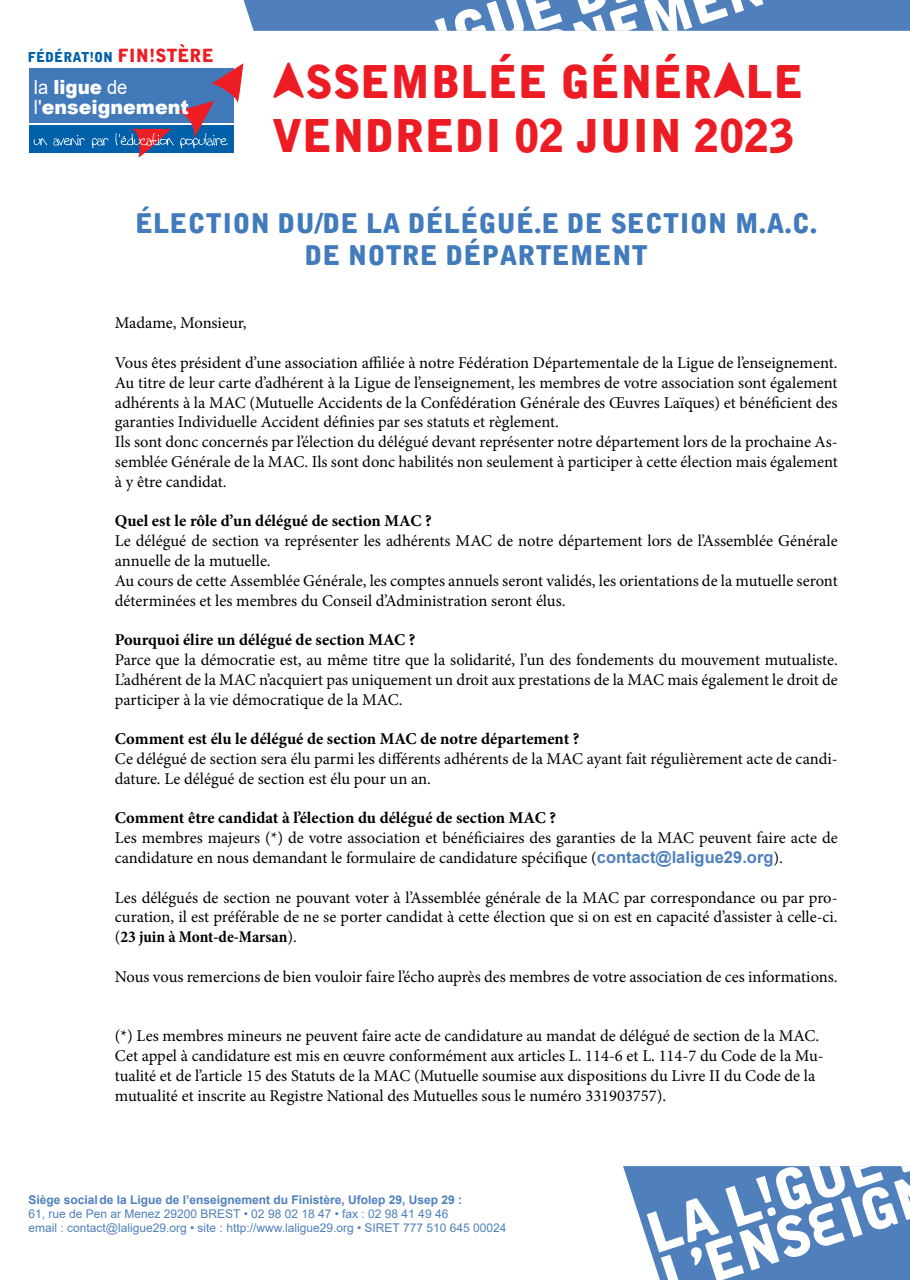
<style>
.page{position:relative;width:910px;height:1280px;background:#fff}
.page>*{position:absolute;margin:0;border:0;box-sizing:border-box;transform-origin:0 0}
.t1{font:45px/54px "Alpha Ligue";color:#ed1c24}
.t2{font:27px/32.4px "Alpha Ligue";color:#417bbb;text-align:center}
.t3{font:900 19.65px/19.6px "Arial";color:#fff;scale:.93 1}
.t4{font:16.5px/19.8px "Minion Pro";color:#000}
.t5{font:700 16.5px "Minion Pro";color:#000}
.t6{font:13.65px "Alpha Ligue";color:#0060a9}
.t7{font:12px/14.4px "Arial";color:#4f80bc}
.t8{font:700 12px "Arial";color:#4f80bc}
.s1{font-size:18.15px;color:#ed1d24}
.s2{font-weight:400}
.s3{font-family:"Arial";font-weight:700;color:#4f80bc}
.s4{font-weight:700;font-stretch:condensed}
</style>
<div class="page">
<svg style="left:623px;top:1166px;width:287px;height:114px"></svg>
<svg style="left:243px;top:0;width:667px;height:31px"></svg>
<div style="left:29px;top:126px;width:205px;height:27px;background:#0060a9"></div>
<div style="left:29px;top:69px;width:205px;height:54px;background:#4279b9"></div>
<svg style="left:34px;top:138px;width:13px;height:7px"></svg>
<svg style="left:53px;top:135px;width:32px;height:11px"></svg>
<svg style="left:92px;top:138px;width:16px;height:10px"></svg>
<svg style="left:115px;top:63px;width:128px;height:95px"></svg>
<p class="t6" style="left:28px;top:49px;width:187px">FÉDÉRATION <span class="s1">FINISTÈRE</span></p>
<p class="t3" style="left:34px;top:77px;width:168px"><span class="s2">la</span> ligue <span class="s2">de l'</span>enseignement</p>
<h1 class="t1" style="left:272px;top:54px;width:533px">ASSEMBLÉE GÉNÉRALE<br>VENDREDI 02 JUIN 2023</h1>
<h2 class="t2" style="left:135px;top:207px;width:684px">ÉLECTION DU/DE LA DÉLÉGUÉ.E DE SECTION M.A.C.<br>DE NOTRE DÉPARTEMENT</h2>
<p class="t4" style="left:115px;top:313px;width:133px">Madame, Monsieur,</p>
<p class="t4" style="left:115px;top:353px;width:724px">Vous êtes président d’une association affiliée à notre Fédération Départementale de la Ligue de l’enseignement.<br>Au titre de leur carte d’adhérent à la Ligue de l’enseignement, les membres de votre association sont également adhérents à la MAC (Mutuelle Accidents de la Confédération Générale des Œuvres Laïques) et bénéficient des garanties Individuelle Accident définies par ses statuts et règlement.<br>Ils sont donc concernés par l’élection du délégué devant représenter notre département lors de la prochaine As&shy;semblée Générale de la MAC. Ils sont donc habilités non seulement à participer à cette élection mais également à y être candidat.</p>
<p class="t5" style="left:115px;top:509px;width:318px">Quel est le rôle d’un délégué de section MAC ?</p>
<p class="t4" style="left:115px;top:531px;width:724px">Le délégué de section va représenter les adhérents MAC de notre département lors de l’Assemblée Générale annuelle de la mutuelle.<br>Au cours de cette Assemblée Générale, les comptes annuels seront validés, les orientations de la mutuelle seront déterminées et les membres du Conseil d’Administration seront élus.</p>
<p class="t5" style="left:115px;top:628px;width:302px">Pourquoi élire un délégué de section MAC ?</p>
<p class="t4" style="left:115px;top:650px;width:724px;text-align:justify">Parce que la démocratie est, au même titre que la solidarité, l’un des fondements du mouvement mutualiste.<br>L’adhérent de la MAC n’acquiert pas uniquement un droit aux prestations de la MAC mais également le droit de participer à la vie démocratique de la MAC.</p>
<p class="t5" style="left:115px;top:727px;width:466px">Comment est élu le délégué de section MAC de notre département ?</p>
<p class="t4" style="left:115px;top:749px;width:724px">Ce délégué de section sera élu parmi les différents adhérents de la MAC ayant fait régulièrement acte de candi&shy;dature. Le délégué de section est élu pour un an.</p>
<p class="t5" style="left:115px;top:806px;width:443px">Comment être candidat à l’élection du délégué de section MAC ?</p>
<p class="t4" style="left:115px;top:828px;width:724px">Les membres majeurs (*) de votre association et bénéficiaires des garanties de la MAC peuvent faire acte de candidature en nous demandant le formulaire de candidature spécifique (<span class="s3">contact@laligue29.org</span>).</p>
<p class="t4" style="left:115px;top:887px;width:724px;text-align:justify">Les délégués de section ne pouvant voter à l’Assemblée générale de la MAC par correspondance ou par pro&shy;curation, il est préférable de ne se porter candidat à cette élection que si on est en capacité d’assister à celle-ci. (<span class="s4">23 juin à Mont-de-Marsan</span>).</p>
<p class="t4" style="left:115px;top:967px;width:724px">Nous vous remercions de bien vouloir faire l’écho auprès des membres de votre association de ces informations.</p>
<p class="t4" style="left:115px;top:1026px;width:710px">(*) Les membres mineurs ne peuvent faire acte de candidature au mandat de délégué de section de la MAC.<br>Cet appel à candidature est mis en œuvre conformément aux articles L. 114-6 et L. 114-7 du Code de la Mu&shy;tualité et de l’article 15 des Statuts de la MAC (Mutuelle soumise aux dispositions du Livre II du Code de la mutualité et inscrite au Registre National des Mutuelles sous le numéro 331903757).</p>
<p class="t8" style="left:29px;top:1191px;width:435px">Siège socialde la Ligue de l’enseignement du Finistère, Ufolep 29, Usep 29 :</p>
<p class="t7" style="left:29px;top:1206px;width:479px">61, rue de Pen ar Menez 29200 BREST • 02 98 02 18 47 • fax : 02 98 41 49 46<br>email : contact@laligue29.org • site : http://www.laligue29.org • SIRET 777 510 645 00024</p>
</div>
